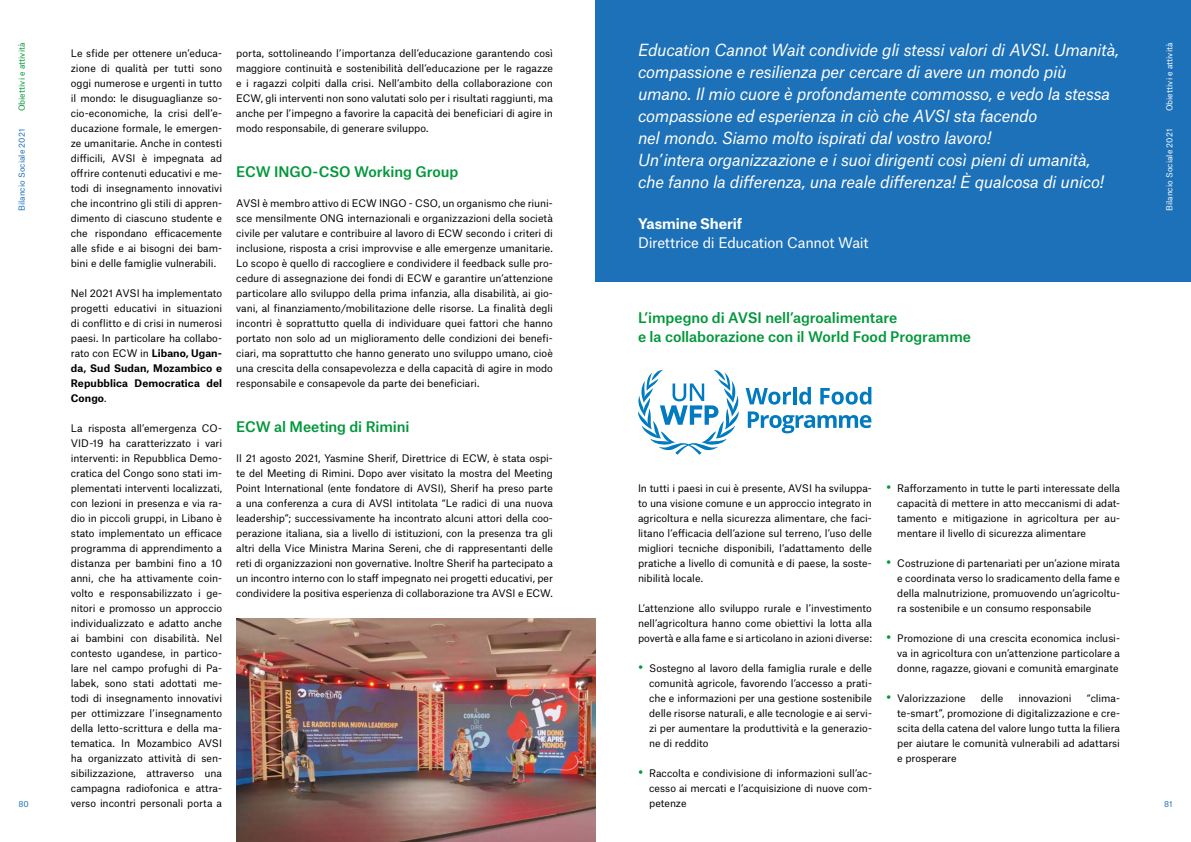
<style>
.page{position:relative;width:1191px;height:842px;background:#fff}
.page>*{position:absolute;margin:0;border:0;box-sizing:border-box;transform-origin:0 0}
.t1{font:italic 16px/22px "Atlas Grotesk";letter-spacing:-.02em;color:#fff}
.t2{font:16px "Atlas Grotesk";color:#00983a}
.t3{font:500 14px/18.8px "Atlas Grotesk";letter-spacing:-.005em;color:#00983a}
.t4{font:14px "Atlas Grotesk";letter-spacing:-.02em;color:#fff}
.t5{font:700 14px "Atlas Grotesk";letter-spacing:-.005em;color:#fff}
.t6{font:10px/15px "Atlas Grotesk";letter-spacing:-.005em;color:#000;text-align:justify}
.t7{font:8px "Atlas Grotesk";letter-spacing:.005em;color:#fff}
.t8{font:8px "Atlas Grotesk";letter-spacing:.005em;color:#1d71b8}
.t9{font:8px "Atlas Grotesk";letter-spacing:.01em;color:#00983a}
.s1{font-weight:700}
</style>
<div class="page">
<img style="left:236px;top:618px;width:359px;height:224px">
<div style="left:595px;top:0;width:596px;height:282px;background:#1d71b8"></div>
<svg style="left:638px;top:370px;width:233px;height:85px"></svg>
<p class="t9" style="left:15px;top:111px;width:70px;rotate:-90deg">Obiettivi e attività</p>
<p class="t6" style="left:71px;top:44px;width:153px">Le sfide per ottenere un’educa&shy;zione di qualità per tutti sono oggi numerose e urgenti in tutto il mondo: le disuguaglianze so&shy;cio-economiche, la crisi dell’e&shy;ducazione formale, le emergen&shy;ze umanitarie. Anche in contesti difficili, AVSI è impegnata ad offrire contenuti educativi e me&shy;todi di insegnamento innovativi che incontrino gli stili di appren&shy;dimento di ciascuno studente e che rispondano efficacemente alle sfide e ai bisogni dei bam&shy;bini e delle famiglie vulnerabili.</p>
<p class="t6" style="left:71px;top:284px;width:153px">Nel 2021 AVSI ha implementato progetti educativi in situazioni di conflitto e di crisi in numerosi paesi. In particolare ha collabo&shy;rato con ECW in <span class="s1">Libano, Ugan&shy;da, Sud Sudan, Mozambico e Repubblica Democratica del Congo</span>.</p>
<p class="t6" style="left:71px;top:419px;width:153px">La risposta all’emergenza CO-VID-19 ha caratterizzato i vari interventi: in Repubblica Demo&shy;cratica del Congo sono stati im&shy;plementati interventi localizzati, con lezioni in presenza e via ra&shy;dio in piccoli gruppi, in Libano è stato implementato un efficace programma di apprendimento a distanza per bambini fino a 10 anni, che ha attivamente coin&shy;volto e responsabilizzato i ge&shy;nitori e promosso un approccio individualizzato e adatto anche ai bambini con disabilità. Nel contesto ugandese, in partico&shy;lare nel campo profughi di Pa&shy;labek, sono stati adottati me&shy;todi di insegnamento innovativi per ottimizzare l’insegnamento della letto-scrittura e della ma&shy;tematica. In Mozambico AVSI ha organizzato attività di sen&shy;sibilizzazione, attraverso una campagna radiofonica e attra&shy;verso incontri personali porta a</p>
<p class="t7" style="left:1163px;top:111px;width:70px;rotate:-90deg">Obiettivi e attività</p>
<p class="t1" style="left:638px;top:37px;width:482px">Education Cannot Wait condivide gli stessi valori di AVSI. Umanità, compassione e resilienza per cercare di avere un mondo più umano. Il mio cuore è profondamente commosso, e vedo la stessa compassione ed esperienza in ciò che AVSI sta facendo<br>nel mondo. Siamo molto ispirati dal vostro lavoro!<br>Un’intera organizzazione e i suoi dirigenti così pieni di umanità, che fanno la differenza, una reale differenza! È qualcosa di unico!</p>
<h2 class="t5" style="left:638px;top:212px;width:106px">Yasmine Sherif</h2>
<h2 class="t4" style="left:638px;top:231px;width:232px">Direttrice di Education Cannot Wait</h2>
<p class="t6" style="left:236px;top:44px;width:318px">porta, sottolineando l’importanza dell’educazione garantendo così maggiore continuità e sostenibilità dell’educazione per le ragazze e i ragazzi colpiti dalla crisi. Nell’ambito della collaborazione con ECW, gli interventi non sono valutati solo per i risultati raggiunti, ma anche per l’impegno a favorire la capacità dei beneficiari di agire in modo responsabile, di generare sviluppo.</p>
<p class="t8" style="left:15px;top:211px;width:84px;rotate:-90deg">Bilancio Sociale 2021</p>
<p class="t7" style="left:1163px;top:211px;width:84px;rotate:-90deg">Bilancio Sociale 2021</p>
<h2 class="t3" style="left:236px;top:160px;width:224px">ECW INGO-CSO Working Group</h2>
<p class="t6" style="left:236px;top:194px;width:318px">AVSI è membro attivo di ECW INGO - CSO, un organismo che riuni&shy;sce mensilmente ONG internazionali e organizzazioni della società civile per valutare e contribuire al lavoro di ECW secondo i criteri di inclusione, risposta a crisi improvvise e alle emergenze umanitarie.<br>Lo scopo è quello di raccogliere e condividere il feedback sulle pro&shy;cedure di assegnazione dei fondi di ECW e garantire un’attenzione particolare allo sviluppo della prima infanzia, alla disabilità, ai gio&shy;vani, al finanziamento/mobilitazione delle risorse. La finalità degli incontri è soprattutto quella di individuare quei fattori che hanno portato non solo ad un miglioramento delle condizioni dei benefi&shy;ciari, ma soprattutto che hanno generato uno sviluppo umano, cioè una crescita della consapevolezza e della capacità di agire in modo responsabile e consapevole da parte dei beneficiari.</p>
<h2 class="t3" style="left:638px;top:307px;width:334px">L’impegno di AVSI nell’agroalimentare<br>e la collaborazione con il World Food Programme</h2>
<h2 class="t3" style="left:236px;top:415px;width:175px">ECW al Meeting di Rimini</h2>
<p class="t6" style="left:236px;top:449px;width:318px">Il 21 agosto 2021, Yasmine Sherif, Direttrice di ECW, è stata ospi&shy;te del Meeting di Rimini. Dopo aver visitato la mostra del Meeting Point International (ente fondatore di AVSI), Sherif ha preso parte a una conferenza a cura di AVSI intitolata “Le radici di una nuova leadership”; successivamente ha incontrato alcuni attori della coo&shy;perazione italiana, sia a livello di istituzioni, con la presenza tra gli altri della Vice Ministra Marina Sereni, che di rappresentanti delle reti di organizzazioni non governative. Inoltre Sherif ha partecipato a un incontro interno con lo staff impegnato nei progetti educativi, per condividere la positiva esperienza di collaborazione tra AVSI e ECW.</p>
<p class="t6" style="left:897px;top:479px;width:224px">Rafforzamento in tutte le parti interessate della capacità di mettere in atto meccanismi di adat&shy;tamento e mitigazione in agricoltura per au&shy;mentare il livello di sicurezza alimentare</p>
<p class="t6" style="left:897px;top:554px;width:224px">Costruzione di partenariati per un’azione mirata e coordinata verso lo sradicamento della fame e della malnutrizione, promuovendo un’agricoltu&shy;ra sostenibile e un consumo responsabile</p>
<p class="t6" style="left:897px;top:629px;width:224px">Promozione di una crescita economica inclusi&shy;va in agricoltura con un’attenzione particolare a donne, ragazze, giovani e comunità emarginate</p>
<p class="t6" style="left:897px;top:689px;width:70px">Valorizzazione</p>
<p class="t6" style="left:981px;top:689px;width:24px">delle</p>
<p class="t6" style="left:1018px;top:689px;width:55px">innovazioni</p>
<p class="t6" style="left:638px;top:479px;width:235px">In tutti i paesi in cui è presente, AVSI ha sviluppa&shy;to una visione comune e un approccio integrato in agricoltura e nella sicurezza alimentare, che faci&shy;litano l’efficacia dell’azione sul terreno, l’uso delle migliori tecniche disponibili, l’adattamento delle pratiche a livello di comunità e di paese, la soste&shy;nibilità locale.</p>
<p class="t6" style="left:638px;top:599px;width:235px">L’attenzione allo sviluppo rurale e l’investimento nell’agricoltura hanno come obiettivi la lotta alla povertà e alla fame e si articolano in azioni diverse:</p>
<h1 class="t2" style="left:886px;top:473px;width:7px">•</h1>
<h1 class="t2" style="left:886px;top:548px;width:7px">•</h1>
<h1 class="t2" style="left:886px;top:623px;width:7px">•</h1>
<p class="t6" style="left:649px;top:659px;width:224px">Sostegno al lavoro della famiglia rurale e delle comunità agricole, favorendo l’accesso a prati&shy;che e informazioni per una gestione sostenibile delle risorse naturali, e alle tecnologie e ai servi&shy;zi per aumentare la produttività e la generazio&shy;ne di reddito</p>
<p class="t6" style="left:649px;top:764px;width:224px">Raccolta e condivisione di informazioni sull’ac&shy;cesso ai mercati e l’acquisizione di nuove com&shy;petenze</p>
<h1 class="t2" style="left:638px;top:653px;width:7px">•</h1>
<p class="t6" style="left:897px;top:689px;width:224px;text-indent:190px">“clima&shy;te-smart”, promozione di digitalizzazione e cre&shy;scita della catena del valore lungo tutta la filiera per aiutare le comunità vulnerabili ad adattarsi e prosperare</p>
<h1 class="t2" style="left:886px;top:683px;width:7px">•</h1>
<h1 class="t2" style="left:638px;top:758px;width:7px">•</h1>
<p class="t8" style="left:18px;top:797px;width:12px">80</p>
<p class="t8" style="left:1164px;top:797px;width:10px">81</p>
</div>
